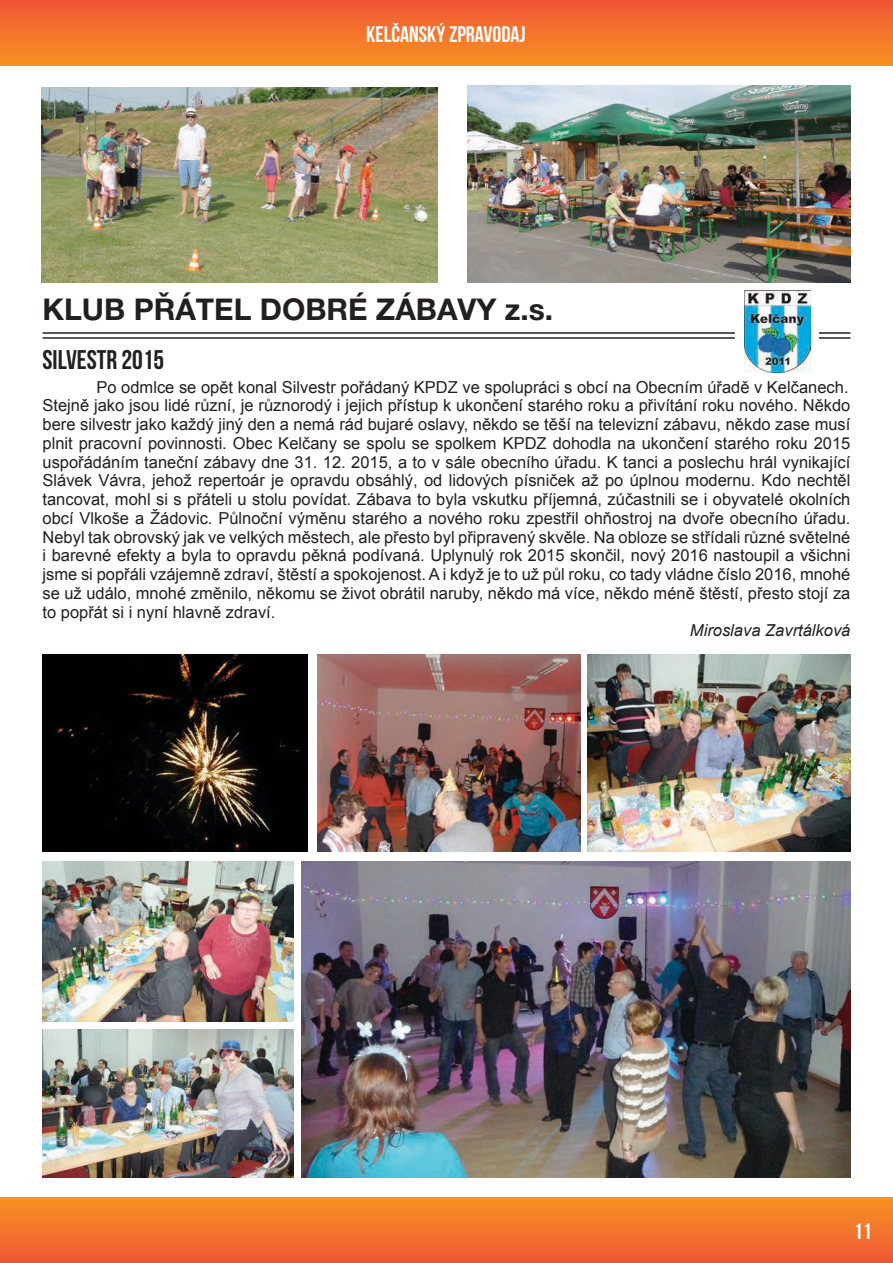
<style>
.page{position:relative;width:893px;height:1263px;background:#fff}
.page>*{position:absolute;margin:0;border:0;box-sizing:border-box;transform-origin:0 0}
.t1{font:700 30px "Helvetica Neue LT Pro";color:#231f20}
.t2{font:27px "Bebas Neue";color:#231f20}
.t3{font:22.5px "Bebas Neue";color:#fff}
.t4{font:16.5px/18.8px "Arial";color:#231f20;text-align:justify}
.t5{font:italic 16.5px "Arial";color:#231f20}
</style>
<div class="page">
<div style="left:0;top:0;width:893px;height:66px;background:linear-gradient(to bottom,#f05436,#f79221)"></div>
<div style="left:0;top:1197px;width:893px;height:66px;background:linear-gradient(to bottom,#f79420,#f05635)"></div>
<img style="left:42px;top:87px;width:396px;height:196px">
<img style="left:468px;top:85px;width:382px;height:198px">
<img style="left:43px;top:1029px;width:250px;height:149px">
<img style="left:317px;top:654px;width:263px;height:197px">
<img style="left:588px;top:654px;width:262px;height:197px">
<img style="left:43px;top:862px;width:250px;height:160px">
<img style="left:43px;top:654px;width:265px;height:197px">
<img style="left:302px;top:862px;width:548px;height:316px">
<hr style="left:43px;top:337px;width:692px;height:2px;background:#231f20">
<hr style="left:43px;top:332px;width:692px;height:2px;background:#231f20">
<hr style="left:819px;top:337px;width:31px;height:2px;background:#231f20">
<hr style="left:819px;top:332px;width:31px;height:2px;background:#231f20">
<img style="left:744px;top:290px;width:66px;height:82px">
<h3 class="t3" style="left:366px;top:22px;width:161px">KELČANSKÝ ZPRAVODAJ</h3>
<h1 class="t1" style="left:43px;top:291px;width:512px">KLUB PŘÁTEL DOBRÉ ZÁBAVY z.s.</h1>
<h2 class="t2" style="left:43px;top:345px;width:123px">SILVESTR 2015</h2>
<p class="t4" style="left:43px;top:378px;width:809px;text-indent:54px">Po odmlce se opět konal Silvestr pořádaný KPDZ ve spolupráci s obcí na Obecním úřadě v Kelčanech.<br>Stejně jako jsou lidé různí, je různorodý i jejich přístup k ukončení starého roku a přivítání roku nového. Někdo bere silvestr jako každý jiný den a nemá rád bujaré oslavy, někdo se těší na televizní zábavu, někdo zase musí plnit pracovní povinnosti. Obec Kelčany se spolu se spolkem KPDZ dohodla na ukončení starého roku 2015 uspořádáním taneční zábavy dne 31. 12. 2015, a to v sále obecního úřadu. K tanci a poslechu hrál vynikající Slávek Vávra, jehož repertoár je opravdu obsáhlý, od lidových písniček až po úplnou modernu. Kdo nechtěl tancovat, mohl si s přáteli u stolu povídat. Zábava to byla vskutku příjemná, zúčastnili se i obyvatelé okolních obcí Vlkoše a Žádovic. Půlnoční výměnu starého a nového roku zpestřil ohňostroj na dvoře obecního úřadu.<br>Nebyl tak obrovský jak ve velkých městech, ale přesto byl připravený skvěle. Na obloze se střídali různé světelné i barevné efekty a byla to opravdu pěkná podívaná. Uplynulý rok 2015 skončil, nový 2016 nastoupil a všichni jsme si popřáli vzájemně zdraví, štěstí a spokojenost. A i když je to už půl roku, co tady vládne číslo 2016, mnohé se už událo, mnohé změnilo, někomu se život obrátil naruby, někdo má více, někdo méně štěstí, přesto stojí za to popřát si i nyní hlavně zdraví.</p>
<p class="t5" style="left:690px;top:620px;width:162px">Miroslava Zavrtálková</p>
<h3 class="t3" style="left:854px;top:1219px;width:19px">11</h3>
</div>
